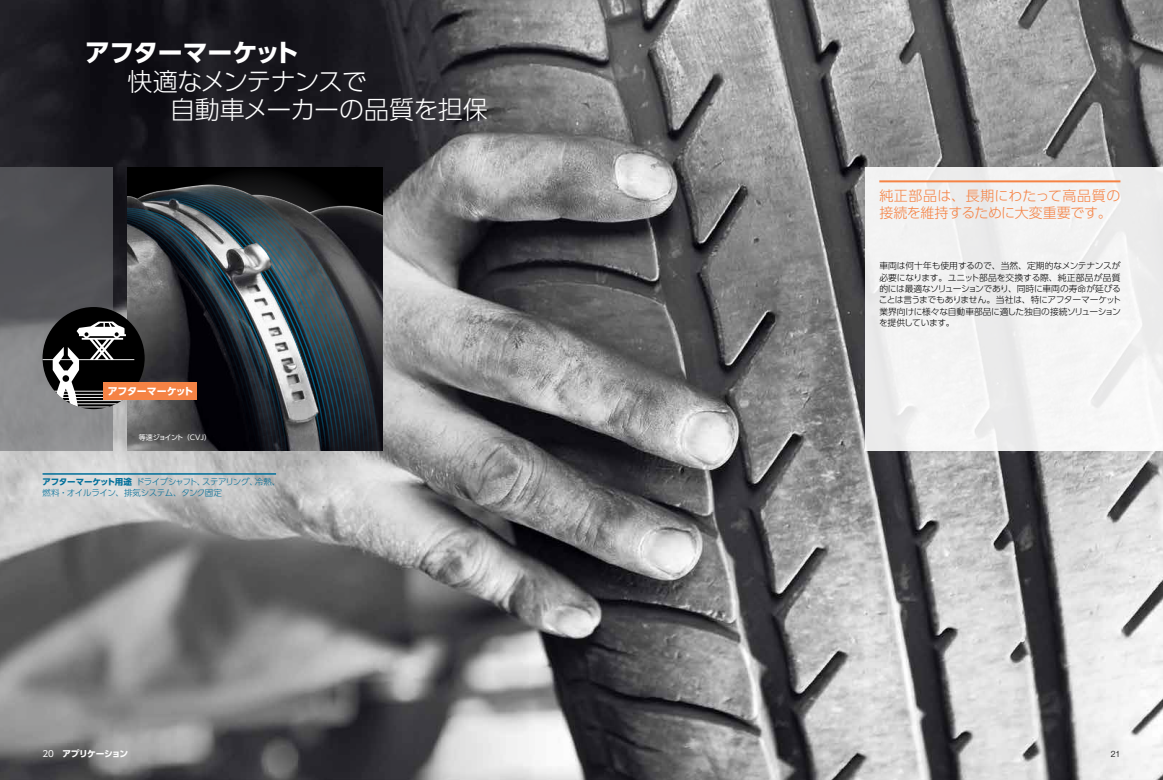
<style>
.page{position:relative;width:1163px;height:780px;background:#fff}
.page>*{position:absolute;margin:0;border:0;box-sizing:border-box;transform-origin:0 0}
.t1{font:300 25px/28.4px "UD Shin Go Pro";letter-spacing:-.03em;color:#fff}
.t2{font:700 25px "UD Shin Go Pro";letter-spacing:-.025em;color:#fff}
.t3{font:300 14px/17px "UD Shin Go Pro";color:#f58345}
.t4{font:700 10px "UD Shin Go Pro";letter-spacing:-.025em;color:#fff}
.t5{font:300 8.8px/11.3px "UD Shin Go Pro";letter-spacing:-.025em;color:#000;text-align:justify}
.t6{font:700 8.8px "UD Shin Go Pro";letter-spacing:-.07em;color:#fff}
.t7{font:8.8px "UD Shin Go Pro";color:#fff}
.t8{font:300 8.8px "Helvetica Neue LT Std";color:#000}
.t9{font:300 8.5px/11.3px "UD Shin Go Pro";letter-spacing:-.06em;color:#006f9a}
.t10{font:7px "UD Shin Go Pro";letter-spacing:-.05em;color:#fff}
.s1{font-weight:700}
</style>
<div class="page">
<img style="left:0;top:0;width:1162px;height:780px">
<img style="left:128px;top:167px;width:255px;height:284px">
<svg style="left:200px;top:186px;width:178px;height:265px;background:#3c454b"></svg>
<svg style="left:0;top:167px;width:113px;height:284px;background:#646568"></svg>
<svg style="left:43px;top:212px;width:233px;height:239px;background:#474b4f"></svg>
<hr style="left:43px;top:473px;width:233px;height:1px;background:#006f9a">
<div style="left:865px;top:167px;width:297px;height:284px;background:#f3f3f3"></div>
<hr style="left:879px;top:180px;width:241px;height:2px;background:#f58345">
<div style="left:103px;top:382px;width:94px;height:18px;background:#f58345"></div>
<h1 class="t2" style="left:85px;top:32px;width:216px">アフターマーケット</h1>
<h1 class="t1" style="left:170px;top:66px;width:319px;text-indent:-43px">快適なメンテナンスで<br>自動車メーカーの品質を担保</h1>
<p class="t4" style="left:108px;top:382px;width:87px">アフターマーケット</p>
<p class="t10" style="left:139px;top:431px;width:74px">等速ジョイント（CVJ）</p>
<p class="t9" style="left:42px;top:476px;width:239px"><span class="s1">アフターマーケット用途</span> ドライブシャフト、ステアリング、冷熱、燃料・オイルライン、排気システム、タンク固定</p>
<h2 class="t3" style="left:879px;top:187px;width:242px">純正部品は、長期にわたって高品質の接続を維持するために大変重要です。</h2>
<p class="t5" style="left:878px;top:260px;width:244px">車両は何十年も使用するので、当然、定期的なメンテナンスが必要になります。ユニット部品を交換する際、純正部品が品質的には最適なソリューションであり、同時に車両の寿命が延びることは言うまでもありません。当社は、特にアフターマーケット業界向けに様々な自動車部品に適した独自の接続ソリューションを提供しています。</p>
<p class="t6" style="left:62px;top:746px;width:67px">アプリケーション</p>
<p class="t7" style="left:43px;top:746px;width:13px">20</p>
<p class="t8" style="left:1110px;top:748px;width:11px">21</p>
</div>
